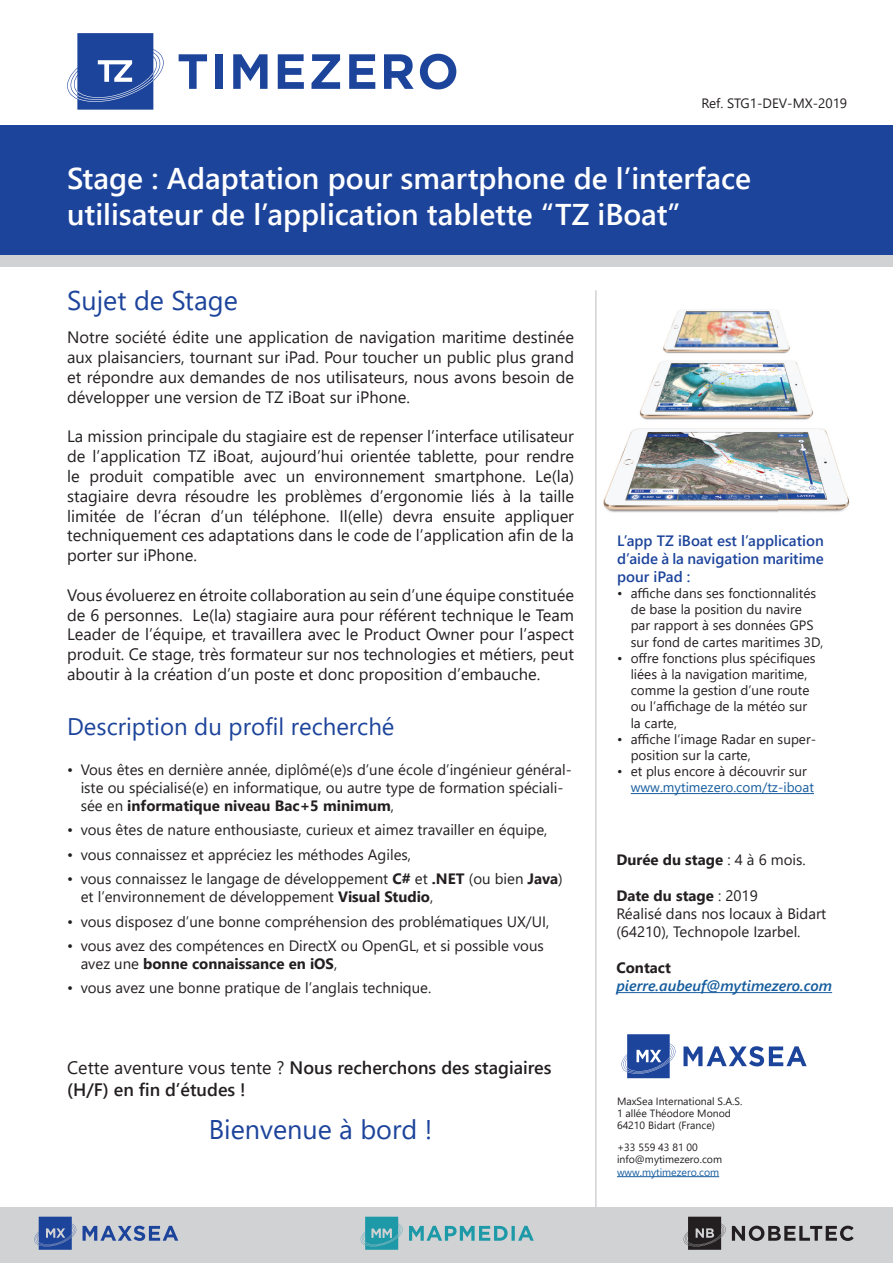
<style>
.page{position:relative;width:893px;height:1263px;background:#fff}
.page>*{position:absolute;margin:0;border:0;box-sizing:border-box;transform-origin:0 0}
.Page_Title{font:600 30px/36px "Segoe UI";color:#fff}
.Heading1{font:27px "Segoe UI";color:#1d449b}
.Heading2{font:24px "Segoe UI";color:#1d449b}
.Body_Intro{font:600 18px/21.6px "Segoe UI";color:#231f20}
.Body_Text_-_Justifie{font:16.5px/19.8px "Segoe UI";color:#231f20;text-align:justify}
.Body_Text_-_Left{font:15px/18px "Segoe UI";color:#231f20}
.TitleList{font:600 15px/18px "Segoe UI";color:#1d449b;text-align:justify}
.Body_Text_-_Left-2{font:700 15px "Segoe UI";color:#231f20}
.mailto{font:italic 600 15px "Segoe UI";color:#175d9e}
.Heading3{font:700 15px "Segoe UI";color:#231f20}
.Body_Text_-_Right{font:13.5px/16.2px "Segoe UI";color:#231f20}
.t1{font:13.5px/16.2px "Segoe UI";color:#175d9e}
.Small_Type{font:10.5px "Segoe UI";color:#231f20}
.Small_Type-2{font:10.5px "Segoe UI";color:#175d9e}
.s1{font-weight:700}
.s2{font-weight:400}
.s3{color:#231f20}
</style>
<div class="page">
<hr style="left:596px;top:290px;width:1px;height:940px;background:#bcbdc0">
<div style="left:0;top:254px;width:893px;height:13px;background:#d1d2d4"></div>
<img style="left:603px;top:310px;width:246px;height:203px">
<div style="left:0;top:125px;width:893px;height:130px;background:#1d449b"></div>
<svg style="left:67px;top:33px;width:97px;height:77px"></svg>
<svg style="left:179px;top:54px;width:28px;height:35px"></svg>
<div style="left:215px;top:54px;width:8px;height:35px;background:#1d449b"></div>
<svg style="left:233px;top:54px;width:35px;height:35px"></svg>
<svg style="left:278px;top:54px;width:26px;height:35px"></svg>
<svg style="left:311px;top:54px;width:29px;height:35px"></svg>
<svg style="left:349px;top:54px;width:26px;height:35px"></svg>
<svg style="left:384px;top:54px;width:30px;height:35px"></svg>
<svg style="left:420px;top:54px;width:36px;height:35px"></svg>
<hr style="left:631px;top:793px;width:183px;height:1px;background:#175d9e">
<svg style="left:621px;top:1034px;width:55px;height:44px"></svg>
<svg style="left:683px;top:1046px;width:124px;height:20px"></svg>
<hr style="left:617px;top:1176px;width:102px;height:1px;background:#175d9e">
<hr style="left:616px;top:992px;width:216px;height:1px;background:#175d9e">
<div style="left:0;top:1208px;width:893px;height:55px;background:#d1d2d4"></div>
<svg style="left:360px;top:1217px;width:174px;height:33px"></svg>
<svg style="left:34px;top:1217px;width:144px;height:33px"></svg>
<svg style="left:683px;top:1217px;width:171px;height:33px"></svg>
<p class="Body_Text_-_Right" style="left:701px;top:94px;width:147px">Ref. STG1-DEV-MX-2019</p>
<p class="Page_Title" style="left:67px;top:158px;width:685px">Stage : Adaptation pour smartphone de l’interface utilisateur de l’application tablette “TZ iBoat”</p>
<p class="Heading1" style="left:67px;top:275px;width:172px">Sujet de Stage</p>
<p class="Body_Text_-_Justifie" style="left:67px;top:326px;width:508px">Notre société édite une application de navigation maritime destinée aux plaisanciers, tournant sur iPad. Pour toucher un public plus grand et répondre aux demandes de nos utilisateurs, nous avons besoin de développer une version de TZ iBoat sur iPhone.</p>
<p class="Body_Text_-_Justifie" style="left:67px;top:425px;width:508px">La mission principale du stagiaire est de repenser l’interface utilisateur de l’application TZ iBoat, aujourd’hui orientée tablette, pour rendre le produit compatible avec un environnement smartphone. Le(la) stagiaire devra résoudre les problèmes d’ergonomie liés à la taille limitée de l’écran d’un téléphone. Il(elle) devra ensuite appliquer techniquement ces adaptations dans le code de l’application afin de la porter sur iPhone.</p>
<p class="Body_Text_-_Justifie" style="left:67px;top:583px;width:508px">Vous évoluerez en étroite collaboration au sein d’une équipe constituée de 6 personnes. Le(la) stagiaire aura pour référent technique le Team Leader de l’équipe, et travaillera avec le Product Owner pour l’aspect produit. Ce stage, très formateur sur nos technologies et métiers, peut aboutir à la création d’un poste et donc proposition d’embauche.</p>
<p class="Heading2" style="left:67px;top:704px;width:329px">Description du profil recherché</p>
<p class="Body_Text_-_Left" style="left:81px;top:759px;width:493px;text-indent:-14px">• Vous êtes en dernière année, diplômé(e)s d’une école d’ingénieur général&shy;iste ou spécialisé(e) en informatique, ou autre type de formation spéciali&shy;sée en <span class="s1">informatique niveau Bac+5 minimum</span>,</p>
<p class="Body_Text_-_Left" style="left:67px;top:820px;width:482px">• vous êtes de nature enthousiaste, curieux et aimez travailler en équipe,</p>
<p class="Body_Text_-_Left" style="left:67px;top:844px;width:345px">• vous connaissez et appréciez les méthodes Agiles,</p>
<p class="Body_Text_-_Left" style="left:81px;top:868px;width:484px;text-indent:-14px">• vous connaissez le langage de développement <span class="s1">C#</span> et <span class="s1">.NET</span> (ou bien <span class="s1">Java</span>) et l’environnement de développement <span class="s1">Visual Studio</span>,</p>
<p class="Body_Text_-_Left" style="left:67px;top:911px;width:484px">• vous disposez d’une bonne compréhension des problématiques UX/UI,</p>
<p class="Body_Text_-_Left" style="left:81px;top:935px;width:465px;text-indent:-14px">• vous avez des compétences en DirectX ou OpenGL, et si possible vous avez une <span class="s1">bonne connaissance en iOS</span>,</p>
<p class="Body_Text_-_Left" style="left:67px;top:978px;width:366px">• vous avez une bonne pratique de l’anglais technique.</p>
<p class="Body_Intro" style="left:67px;top:1056px;width:486px"><span class="s2">Cette aventure vous tente ?</span> Nous recherchons des stagiaires (H/F) en fin d’études !</p>
<p class="Heading1" style="left:209px;top:1104px;width:225px">Bienvenue à bord !</p>
<p class="TitleList" style="left:617px;top:530px;width:208px">L’app TZ iBoat est l’application d’aide à la navigation maritime pour iPad :</p>
<p class="Body_Text_-_Right" style="left:631px;top:584px;width:194px;text-indent:-14px">• affiche dans ses fonctionnalités de base la position du navire par rapport à ses données GPS sur fond de cartes maritimes 3D,</p>
<p class="Body_Text_-_Right" style="left:631px;top:649px;width:186px;text-indent:-14px">• offre fonctions plus spécifiques liées à la navigation maritime, comme la gestion d’une route ou l’affichage de la météo sur la carte,</p>
<p class="Body_Text_-_Right" style="left:631px;top:730px;width:187px;text-indent:-14px">• affiche l’image Radar en super&shy;position sur la carte,</p>
<p class="t1" style="left:631px;top:762px;width:185px;text-indent:-14px"><span class="s3">• et plus encore à découvrir sur </span>www.mytimezero.com/tz-iboat</p>
<p class="Body_Text_-_Left-2" style="left:616px;top:846px;width:191px">Durée du stage <span class="s2">: 4 à 6 mois.</span></p>
<p class="Body_Text_-_Left-2" style="left:616px;top:882px;width:143px">Date du stage <span class="s2">: 2019</span></p>
<p class="Body_Text_-_Left" style="left:616px;top:904px;width:211px">Réalisé dans nos locaux à Bidart (64210), Technopole Izarbel.</p>
<p class="Heading3" style="left:616px;top:954px;width:56px">Contact</p>
<p class="mailto" style="left:616px;top:974px;width:217px">pierre.aubeuf@mytimezero.com</p>
<p class="Small_Type" style="left:617px;top:1091px;width:127px">MaxSea International S.A.S.</p>
<p class="Small_Type" style="left:617px;top:1103px;width:116px">1 allée Théodore Monod</p>
<p class="Small_Type" style="left:617px;top:1115px;width:100px">64210 Bidart (France)</p>
<p class="Small_Type" style="left:617px;top:1137px;width:82px">+33 559 43 81 00</p>
<p class="Small_Type" style="left:617px;top:1149px;width:107px">info@mytimezero.com</p>
<p class="Small_Type-2" style="left:617px;top:1162px;width:104px">www.mytimezero.com</p>
</div>
